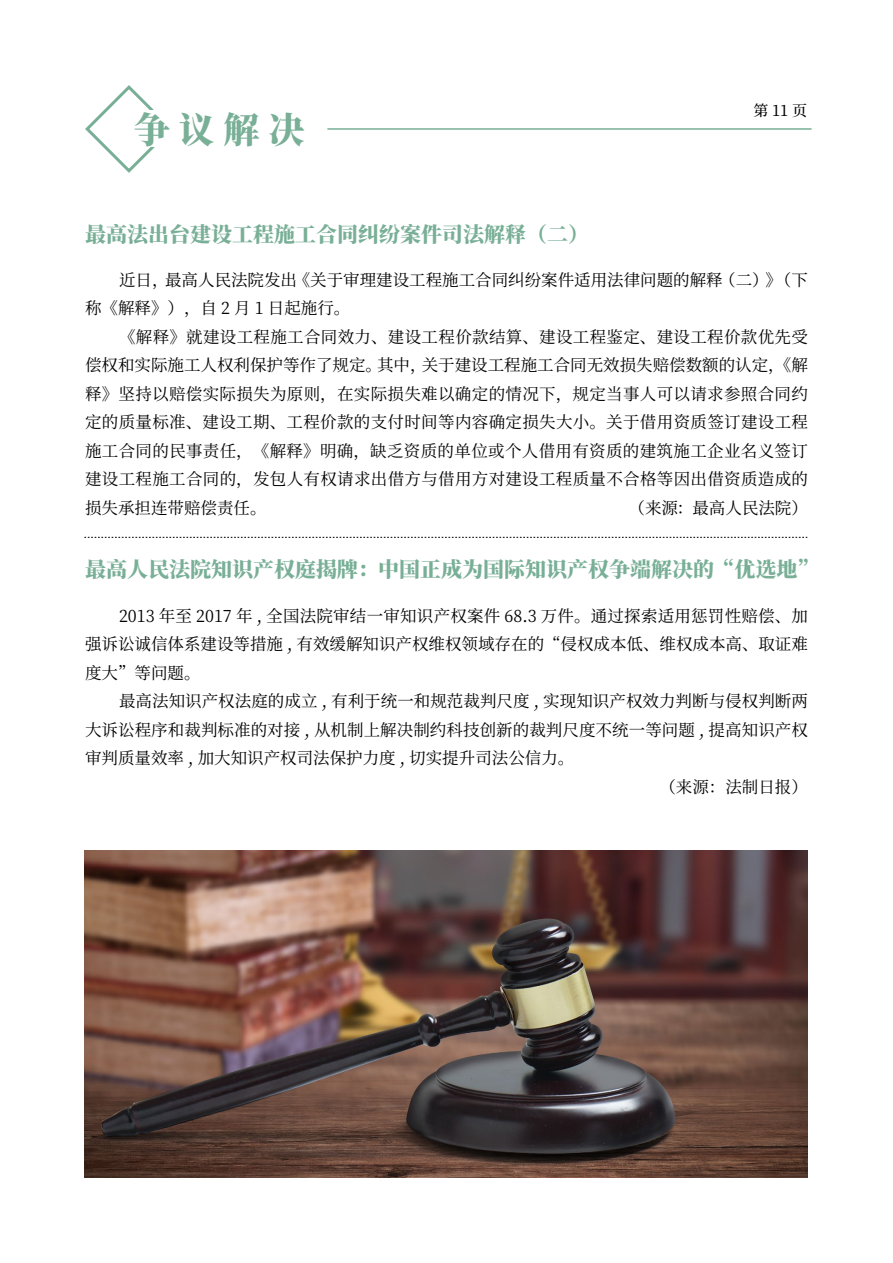
<style>
.page{position:relative;width:893px;height:1263px;background:#fff}
.page>*{position:absolute;margin:0;border:0;box-sizing:border-box;transform-origin:0 0}
.t1{font:800 36px "Source Han Serif CN";color:#78af96}
.t2{font:800 21px "Source Han Serif CN";color:#78af96}
.t3{font:16.5px/28.5px "Source Han Serif CN";color:#000;text-align:justify}
.t4{font:500 15px "Source Han Serif CN";color:#000}
</style>
<div class="page">
<svg style="left:85px;top:85px;width:70px;height:88px"></svg>
<div style="left:134px;top:111px;width:170px;height:36px;background:#fff"></div>
<hr style="left:327px;top:128px;width:484px;height:2px;background:#78af96">
<svg style="left:84px;top:537px;width:723px;height:1px"></svg>
<img style="left:85px;top:850px;width:723px;height:328px">
<h1 class="t1" style="left:134px;top:109px;width:172px">争 议 解 决</h1>
<p class="t4" style="left:753px;top:102px;width:55px">第11页</p>
<p class="t2" style="left:85px;top:222px;width:505px">最高法出台建设工程施工合同纠纷案件司法解释（二）</p>
<p class="t3" style="left:85px;top:266px;width:724px;text-indent:34px">近日，最高人民法院发出《关于审理建设工程施工合同纠纷案件适用法律问题的解释（二）》（下称《解释》），自 2 月 1 日起施行。</p>
<p class="t3" style="left:85px;top:323px;width:725px;text-indent:34px">《解释》就建设工程施工合同效力、建设工程价款结算、建设工程鉴定、建设工程价款优先受偿权和实际施工人权利保护等作了规定。其中，关于建设工程施工合同无效损失赔偿数额的认定，《解释》坚持以赔偿实际损失为原则，在实际损失难以确定的情况下，规定当事人可以请求参照合同约定的质量标准、建设工期、工程价款的支付时间等内容确定损失大小。关于借用资质签订建设工程施工合同的民事责任，《解释》明确，缺乏资质的单位或个人借用有资质的建筑施工企业名义签订建设工程施工合同的，发包人有权请求出借方与借用方对建设工程质量不合格等因出借资质造成的损失承担连带赔偿责任。</p>
<p class="t3" style="left:628px;top:494px;width:181px">（来源：最高人民法院）</p>
<p class="t2" style="left:85px;top:558px;width:735px">最高人民法院知识产权庭揭牌：中国正成为国际知识产权争端解决的“优选地”</p>
<p class="t3" style="left:85px;top:602px;width:724px;text-indent:34px">2013 年至 2017 年 , 全国法院审结一审知识产权案件 68.3 万件。通过探索适用惩罚性赔偿、加强诉讼诚信体系建设等措施 , 有效缓解知识产权维权领域存在的“侵权成本低、维权成本高、取证难度大”等问题。</p>
<p class="t3" style="left:119px;top:687px;width:690px">最高法知识产权法庭的成立 , 有利于统一和规范裁判尺度 , 实现知识产权效力判断与侵权判断两</p>
<p class="t3" style="left:85px;top:716px;width:724px">大诉讼程序和裁判标准的对接 , 从机制上解决制约科技创新的裁判尺度不统一等问题 , 提高知识产权</p>
<p class="t3" style="left:85px;top:744px;width:491px">审判质量效率 , 加大知识产权司法保护力度 , 切实提升司法公信力。</p>
<p class="t3" style="left:659px;top:773px;width:150px">（来源：法制日报）</p>
</div>
